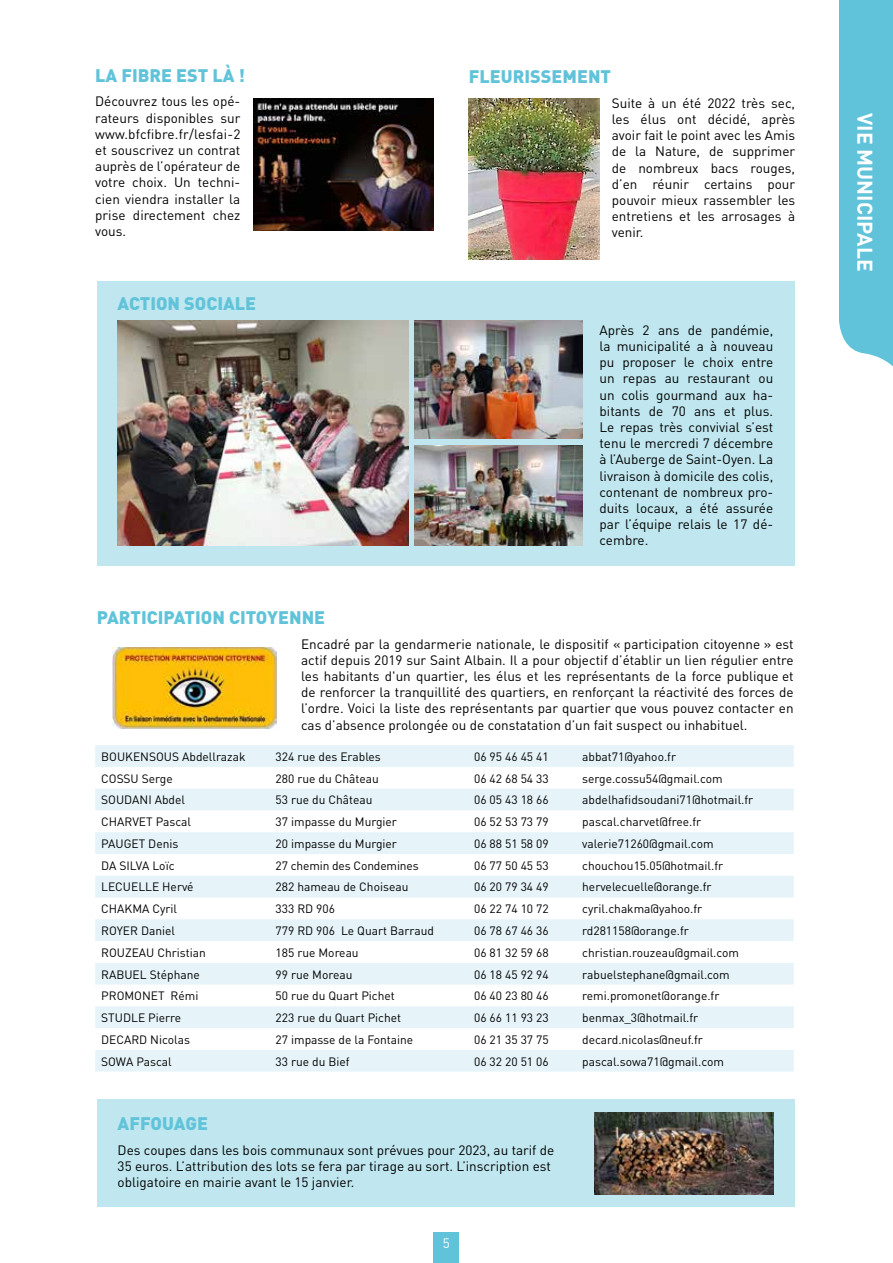
<style>
.page{position:relative;width:893px;height:1263px;background:#fff}
.page>*{position:absolute;margin:0;border:0;box-sizing:border-box;transform-origin:0 0}
.t1{font:700 21px "DIN";color:#fff}
.t2{font:900 18px "DIN";color:#61c3d9}
.t3{font:13.5px/16.2px "DIN";color:#000;text-align:justify}
.t4{font:13.5px "DIN";color:#fff}
.t5{font:12px "DIN";color:#000}
</style>
<div class="page">
<div style="left:839px;top:0;width:54px;height:367px;background:#61c3d9"></div>
<div style="left:433px;top:1232px;width:26px;height:31px;background:#61c3d9"></div>
<div style="left:98px;top:281px;width:697px;height:285px;background:#c0e7ef"></div>
<div style="left:98px;top:1099px;width:697px;height:108px;background:#c0e7ef"></div>
<img style="left:469px;top:98px;width:130px;height:161px">
<img style="left:112px;top:648px;width:165px;height:80px">
<img style="left:253px;top:98px;width:180px;height:132px">
<img style="left:118px;top:321px;width:290px;height:224px">
<img style="left:594px;top:1112px;width:179px;height:82px">
<svg style="left:95px;top:745px;width:699px;height:326px;fill:#e6f4f9"></svg>
<img style="left:415px;top:321px;width:168px;height:117px">
<img style="left:415px;top:446px;width:168px;height:99px">
<h2 class="t2" style="left:95px;top:63px;width:151px">LA FIBRE EST LÀ !</h2>
<p class="t3" style="left:95px;top:93px;width:147px">Découvrez tous les opé&shy;rateurs disponibles sur www.bfcfibre.fr/lesfai-2 et souscrivez un contrat auprès de l’opérateur de votre choix. Un techni&shy;cien viendra installer la prise directement chez vous.</p>
<h2 class="t2" style="left:118px;top:291px;width:140px">ACTION SOCIALE</h2>
<h2 class="t2" style="left:469px;top:65px;width:144px">FLEURISSEMENT</h2>
<p class="t3" style="left:612px;top:95px;width:185px">Suite à un été 2022 très sec, les élus ont décidé, après avoir fait le point avec les Amis de la Nature, de supprimer de nombreux bacs rouges, d’en réunir certains pour pouvoir mieux rassembler les entretiens et les arrosages à venir.</p>
<p class="t3" style="left:600px;top:322px;width:175px">Après 2 ans de pandémie, la municipalité a à nouveau pu proposer le choix entre un repas au restaurant ou un colis gourmand aux ha&shy;bitants de 70 ans et plus.<br>Le repas très convivial s’est tenu le mercredi 7 décembre à l’Auberge de Saint-Oyen. La livraison à domicile des colis, contenant de nombreux pro&shy;duits locaux, a été assurée par l’équipe relais le 17 dé&shy;cembre.</p>
<h2 class="t2" style="left:97px;top:605px;width:230px">PARTICIPATION CITOYENNE</h2>
<p class="t3" style="left:301px;top:635px;width:494px">Encadré par la gendarmerie nationale, le dispositif « participation citoyenne » est actif depuis 2019 sur Saint Albain. Il a pour objectif d’établir un lien régulier entre les habitants d'un quartier, les élus et les représentants de la force publique et de renforcer la tranquillité des quartiers, en renforçant la réactivité des forces de l’ordre. Voici la liste des représentants par quartier que vous pouvez contacter en cas d’absence prolongée ou de constatation d’un fait suspect ou inhabituel.</p>
<p class="t5" style="left:101px;top:749px;width:146px">BOUKENSOUS Abdellrazak</p>
<p class="t5" style="left:276px;top:749px;width:107px">324 rue des Erables</p>
<p class="t5" style="left:474px;top:749px;width:76px">06 95 46 45 41</p>
<p class="t5" style="left:582px;top:749px;width:95px">abbat71@yahoo.fr</p>
<p class="t5" style="left:101px;top:771px;width:73px">COSSU Serge</p>
<p class="t5" style="left:276px;top:771px;width:105px">280 rue du Château</p>
<p class="t5" style="left:474px;top:771px;width:76px">06 42 68 54 33</p>
<p class="t5" style="left:582px;top:771px;width:142px">serge.cossu54@gmail.com</p>
<p class="t5" style="left:101px;top:793px;width:85px">SOUDANI Abdel</p>
<p class="t5" style="left:276px;top:793px;width:98px">53 rue du Château</p>
<p class="t5" style="left:474px;top:793px;width:76px">06 05 43 18 66</p>
<p class="t5" style="left:582px;top:793px;width:173px">abdelhafidsoudani71@hotmail.fr</p>
<p class="t5" style="left:101px;top:814px;width:91px">CHARVET Pascal</p>
<p class="t5" style="left:276px;top:814px;width:123px">37 impasse du Murgier</p>
<p class="t5" style="left:474px;top:814px;width:76px">06 52 53 73 79</p>
<p class="t5" style="left:582px;top:814px;width:120px">pascal.charvet@free.fr</p>
<p class="t5" style="left:101px;top:836px;width:79px">PAUGET Denis</p>
<p class="t5" style="left:276px;top:836px;width:123px">20 impasse du Murgier</p>
<p class="t5" style="left:474px;top:836px;width:76px">06 88 51 58 09</p>
<p class="t5" style="left:582px;top:836px;width:133px">valerie71260@gmail.com</p>
<p class="t5" style="left:101px;top:858px;width:75px">DA SILVA Loïc</p>
<p class="t5" style="left:276px;top:858px;width:145px">27 chemin des Condemines</p>
<p class="t5" style="left:474px;top:858px;width:76px">06 77 50 45 53</p>
<p class="t5" style="left:582px;top:858px;width:142px">chouchou15.05@hotmail.fr</p>
<p class="t5" style="left:101px;top:880px;width:94px">LECUELLE Hervé</p>
<p class="t5" style="left:276px;top:880px;width:134px">282 hameau de Choiseau</p>
<p class="t5" style="left:474px;top:880px;width:76px">06 20 79 34 49</p>
<p class="t5" style="left:582px;top:880px;width:131px">hervelecuelle@orange.fr</p>
<p class="t5" style="left:101px;top:901px;width:77px">CHAKMA Cyril</p>
<p class="t5" style="left:276px;top:901px;width:61px">333 RD 906</p>
<p class="t5" style="left:474px;top:901px;width:76px">06 22 74 10 72</p>
<p class="t5" style="left:582px;top:901px;width:121px">cyril.chakma@yahoo.fr</p>
<p class="t5" style="left:101px;top:923px;width:75px">ROYER Daniel</p>
<p class="t5" style="left:276px;top:923px;width:160px">779 RD 906 Le Quart Barraud</p>
<p class="t5" style="left:474px;top:923px;width:76px">06 78 67 46 36</p>
<p class="t5" style="left:582px;top:923px;width:108px">rd281158@orange.fr</p>
<p class="t5" style="left:101px;top:945px;width:106px">ROUZEAU Christian</p>
<p class="t5" style="left:276px;top:945px;width:85px">185 rue Moreau</p>
<p class="t5" style="left:474px;top:945px;width:76px">06 81 32 59 68</p>
<p class="t5" style="left:582px;top:945px;width:158px">christian.rouzeau@gmail.com</p>
<p class="t5" style="left:101px;top:967px;width:100px">RABUEL Stéphane</p>
<p class="t5" style="left:276px;top:967px;width:78px">99 rue Moreau</p>
<p class="t5" style="left:474px;top:967px;width:76px">06 18 45 92 94</p>
<p class="t5" style="left:582px;top:967px;width:149px">rabuelstephane@gmail.com</p>
<p class="t5" style="left:101px;top:988px;width:99px">PROMONET Rémi</p>
<p class="t5" style="left:276px;top:988px;width:121px">50 rue du Quart Pichet</p>
<p class="t5" style="left:474px;top:988px;width:76px">06 40 23 80 46</p>
<p class="t5" style="left:582px;top:988px;width:139px">remi.promonet@orange.fr</p>
<p class="t5" style="left:101px;top:1010px;width:81px">STUDLE Pierre</p>
<p class="t5" style="left:276px;top:1010px;width:127px">223 rue du Quart Pichet</p>
<p class="t5" style="left:474px;top:1010px;width:76px">06 66 11 93 23</p>
<p class="t5" style="left:582px;top:1010px;width:118px">benmax_3@hotmail.fr</p>
<p class="t5" style="left:101px;top:1032px;width:90px">DECARD Nicolas</p>
<p class="t5" style="left:276px;top:1032px;width:139px">27 impasse de la Fontaine</p>
<p class="t5" style="left:474px;top:1032px;width:76px">06 21 35 37 75</p>
<p class="t5" style="left:582px;top:1032px;width:122px">decard.nicolas@neuf.fr</p>
<p class="t5" style="left:101px;top:1054px;width:72px">SOWA Pascal</p>
<p class="t5" style="left:276px;top:1054px;width:76px">33 rue du Bief</p>
<p class="t5" style="left:474px;top:1054px;width:76px">06 32 20 51 06</p>
<p class="t5" style="left:582px;top:1054px;width:143px">pascal.sowa71@gmail.com</p>
<h2 class="t2" style="left:118px;top:1112px;width:92px">AFFOUAGE</h2>
<p class="t3" style="left:118px;top:1142px;width:438px;text-align:left">Des coupes dans les bois communaux sont prévues pour 2023, au tarif de<br>35 euros. L’attribution des lots se fera par tirage au sort. L’inscription est obligatoire en mairie avant le 15 janvier.</p>
<p class="t4" style="left:443px;top:1235px;width:9px">5</p>
<h1 class="t1" style="left:879px;top:113px;width:160px;rotate:90deg">VIE MUNICIPALE</h1>
</div>
